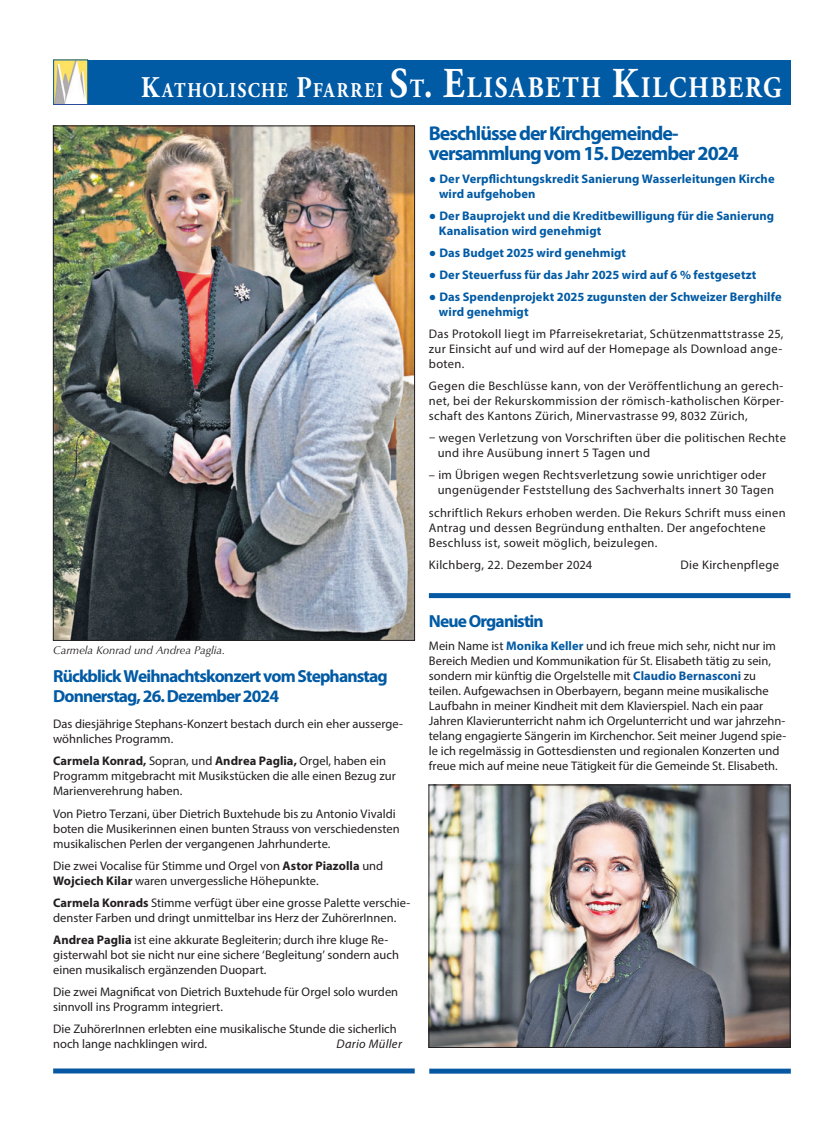
<style>
.page{position:relative;width:833px;height:1134px;background:#fff}
.page>*{position:absolute;margin:0;border:0;box-sizing:border-box;transform-origin:0 0}
.t1{font:21px "Adobe Garamond Pro Bold.SC700";letter-spacing:.075em;color:#fff;scale:.85 1}
.t2{font:700 20px/20px "Myriad Pro";letter-spacing:-.05em;color:#015aa4}
.t3{font:700 17.5px/20px "Myriad Pro";letter-spacing:-.05em;color:#015aa4}
.t4{font:12.5px/15px "Myriad Pro";color:#231f20}
.t5{font:12.5px/15px "Myriad Pro";letter-spacing:.025em;color:#231f20}
.t6{font:700 12.5px/15px "Myriad Pro";letter-spacing:.005em;color:#015aa4}
.t7{font:italic 12.5px "Myriad Pro";letter-spacing:.025em;color:#231f20}
.t8{font:italic 11.25px "Optima LT";letter-spacing:-.01em;color:#231f20}
.s1{font-size:30px}
.s2{font-size:42.5px}
.s3{font-size:26.25px}
.s4{font-size:37.5px}
.s5{font-size:29.75px}
.s6{font-weight:700}
.s7{font-family:"Arial";font-weight:400}
.s8{font-weight:700;color:#015aa4}
.s9{font-weight:700;color:#0758a2}
</style>
<div class="page">
<div style="left:53px;top:60px;width:737px;height:44px;background:#015aa4"></div>
<img style="left:55px;top:62px;width:31px;height:41px">
<div style="left:53px;top:60px;width:35px;height:45px;border:1px solid #015aa4"></div>
<div style="left:429px;top:593px;width:361px;height:5px;background:#0758a2"></div>
<img style="left:55px;top:128px;width:358px;height:510px">
<div style="left:429px;top:1069px;width:362px;height:5px;background:#0758a2"></div>
<img style="left:431px;top:787px;width:357px;height:259px">
<div style="left:429px;top:785px;width:361px;height:263px;border:1px solid #231f20"></div>
<div style="left:53px;top:1068px;width:362px;height:5px;background:#0758a2"></div>
<h1 class="t1" style="left:141px;top:77px;width:754px"><span class="s1">K</span>ATHOLISCHE <span class="s1">P</span>FARREI <span class="s2">S</span><span class="s3">T</span><span class="s4">.</span> <span class="s2">E</span><span class="s5">LISABETH</span> <span class="s2">K</span><span class="s5">ILCHBERG</span></h1>
<p class="t8" style="left:53px;top:646px;width:173px">Carmela Konrad und Andrea Paglia.</p>
<h3 class="t3" style="left:53px;top:668px;width:336px">RückblickWeihnachtskonzertvomStephanstag<br>Donnerstag,26.Dezember2024</h3>
<p class="t4" style="left:53px;top:718px;width:351px">Das diesjährige Stephans-Konzert bestach durch ein eher ausserge&shy;wöhnliches Programm.</p>
<p class="t4" style="left:53px;top:755px;width:344px"><span class="s6">Carmela Konrad,</span> Sopran, und <span class="s6">Andrea Paglia,</span> Orgel, haben ein<br>Programm mitgebracht mit Musikstücken die alle einen Bezug zur<br>Marienverehrung haben.</p>
<p class="t4" style="left:53px;top:807px;width:348px">Von Pietro Terzani, über Dietrich Buxtehude bis zu Antonio Vivaldi boten die Musikerinnen einen bunten Strauss von verschiedensten musikalischen Perlen der vergangenen Jahrhunderte.</p>
<p class="t4" style="left:53px;top:859px;width:331px">Die zwei Vocalise für Stimme und Orgel von <span class="s6">Astor Piazolla</span> und<br><span class="s6">Wojciech Kilar</span> waren unvergessliche Höhepunkte.</p>
<p class="t4" style="left:53px;top:896px;width:359px"><span class="s6">Carmela Konrads</span> Stimme verfügt über eine grosse Palette verschie&shy;denster Farben und dringt unmittelbar ins Herz der ZuhörerInnen.</p>
<p class="t4" style="left:53px;top:933px;width:347px"><span class="s6">Andrea Paglia</span> ist eine akkurate Begleiterin; durch ihre kluge Re&shy;gisterwahl bot sie nicht nur eine sichere ‘Begleitung’ sondern auch einen musikalisch ergänzenden Duopart.</p>
<p class="t4" style="left:53px;top:985px;width:346px">Die zwei Magnificat von Dietrich Buxtehude für Orgel solo wurden sinnvoll ins Programm integriert.</p>
<p class="t4" style="left:53px;top:1022px;width:345px">Die ZuhörerInnen erlebten eine musikalische Stunde die sicherlich noch lange nachklingen wird.</p>
<p class="t7" style="left:336px;top:1036px;width:67px">Dario Müller</p>
<h2 class="t2" style="left:429px;top:125px;width:312px">BeschlüssederKirchgemeinde&shy;versammlungvom15.Dezember2024</h2>
<p class="t6" style="left:439px;top:172px;width:337px;text-indent:-10px"><span class="s7">●</span> Der Verpflichtungskredit Sanierung Wasserleitungen Kirche wird aufgehoben</p>
<p class="t6" style="left:439px;top:209px;width:337px;text-indent:-10px"><span class="s7">●</span> Der Bauprojekt und die Kreditbewilligung für die Sanierung<br>Kanalisation wird genehmigt</p>
<p class="t6" style="left:429px;top:246px;width:199px"><span class="s7">●</span> Das Budget 2025 wird genehmigt</p>
<p class="t6" style="left:429px;top:269px;width:329px"><span class="s7">●</span> Der Steuerfuss für das Jahr 2025 wird auf 6 % festgesetzt</p>
<p class="t6" style="left:439px;top:291px;width:344px;text-indent:-10px"><span class="s7">●</span> Das Spendenprojekt 2025 zugunsten der Schweizer Berghilfe wird genehmigt</p>
<p class="t4" style="left:429px;top:328px;width:356px;text-align:justify">Das Protokoll liegt im Pfarreisekretariat, Schützenmattstrasse 25, zur Einsicht auf und wird auf der Homepage als Download ange&shy;boten.</p>
<p class="t4" style="left:429px;top:380px;width:357px;text-align:justify">Gegen die Beschlüsse kann, von der Veröffentlichung an gerech&shy;net, bei der Rekurskommission der römisch-katholischen Körper&shy;schaft des Kantons Zürich, Minervastrasse 99, 8032 Zürich,</p>
<p class="t5" style="left:438px;top:430px;width:350px;text-indent:-9px">– wegen Verletzung von Vorschriften über die politischen Rechte und ihre Ausübung innert 5 Tagen und</p>
<p class="t5" style="left:438px;top:469px;width:338px;text-indent:-9px">– im Übrigen wegen Rechtsverletzung sowie unrichtiger oder ungenügender Feststellung des Sachverhalts innert 30 Tagen</p>
<p class="t5" style="left:429px;top:506px;width:358px">schriftlich Rekurs erhoben werden. Die Rekurs Schrift muss einen<br>Antrag und dessen Begründung enthalten. Der angefochtene<br>Beschluss ist, soweit möglich, beizulegen.</p>
<p class="t5" style="left:429px;top:558px;width:165px">Kilchberg, 22. Dezember 2024</p>
<p class="t5" style="left:680px;top:558px;width:100px">Die Kirchenpflege</p>
<h3 class="t3" style="left:429px;top:613px;width:116px">NeueOrganistin</h3>
<p class="t4" style="left:429px;top:640px;width:359px">Mein Name ist <span class="s8">Monika Keller</span> und ich freue mich sehr, nicht nur im Bereich Medien und Kommunikation für St. Elisabeth tätig zu sein, sondern mir künftig die Orgelstelle mit <span class="s9">Claudio Bernasconi</span> zu teilen. Aufgewachsen in Oberbayern, begann meine musikalische Laufbahn in meiner Kindheit mit dem Klavierspiel. Nach ein paar Jahren Klavierunterricht nahm ich Orgelunterricht und war jahrzehn&shy;telang engagierte Sängerin im Kirchenchor. Seit meiner Jugend spie&shy;le ich regelmässig in Gottesdiensten und regionalen Konzerten und freue mich auf meine neue Tätigkeit für die Gemeinde St. Elisabeth.</p>
</div>
